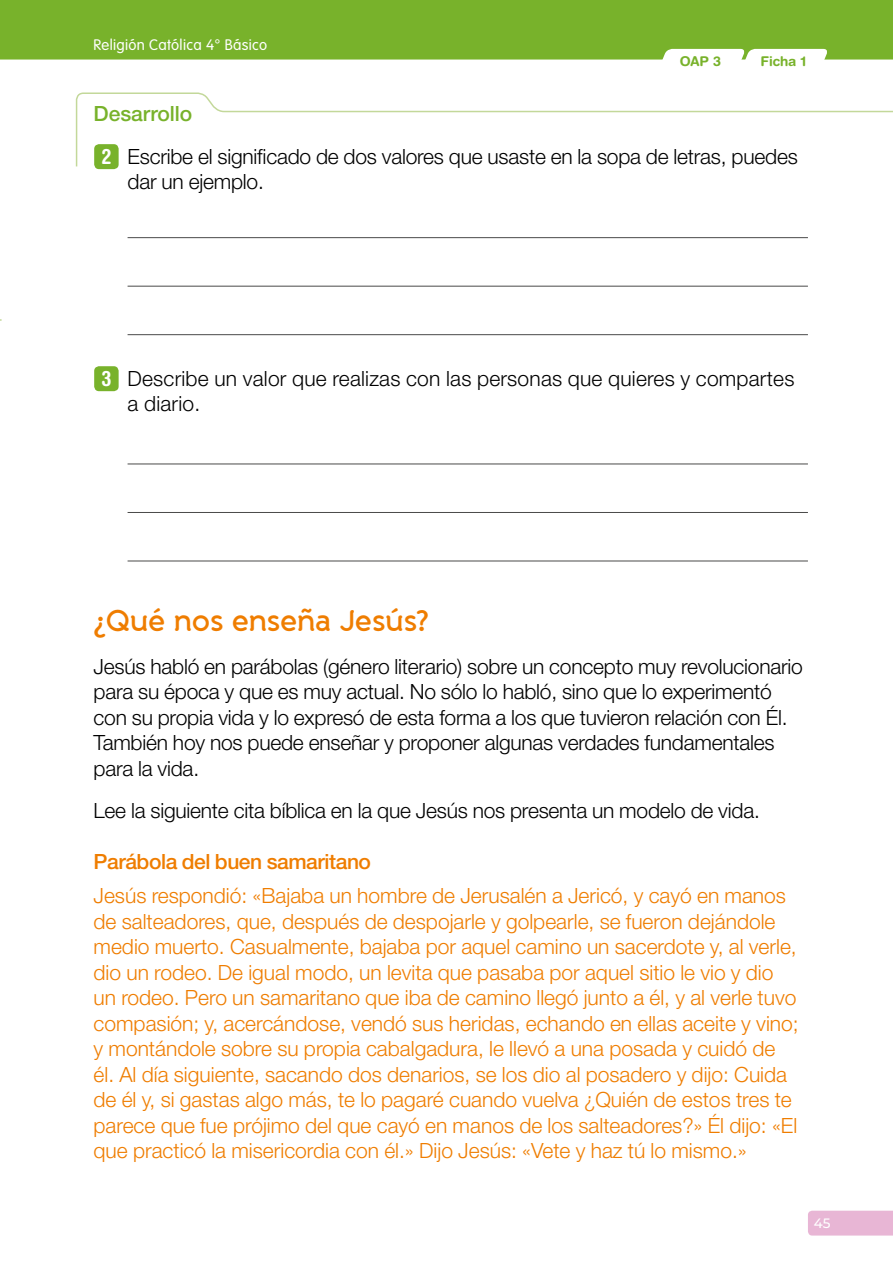
<style>
.page{position:relative;width:893px;height:1263px;background:#fff}
.page>*{position:absolute;margin:0;border:0;box-sizing:border-box;transform-origin:0 0}
.t1{font:600 30px "Banda";letter-spacing:-.02em;color:#ef7d00}
.t2{font:300 21px/25.5px "Helvetica Neue LT Std";color:#ef7d00}
.t3{font:300 21px/25.5px "Helvetica Neue LT Std";letter-spacing:-.01em;color:#000}
.t4{font:300 21px/25.5px "Helvetica Neue LT Std";letter-spacing:.01em;color:#000}
.t5{font:500 21px "Helvetica Neue LT Std";letter-spacing:-.02em;color:#ef7d00}
.t6{font:15px "VAG Rounded Cons Light";letter-spacing:.02em;color:#fff}
.t7{font:700 13.5px "Helvetica Rounded LT Std";color:#78b22b}
.t8{font:500 13.5px "Montserrat";color:#fff}
.s1{font-weight:500;color:#78b22b}
.s2{font-family:"Helvetica Rounded LT Std";font-weight:700;font-stretch:condensed;color:#fff}
</style>
<div class="page">
<div style="left:808px;top:1211px;width:85px;height:24px;background:#e8b6d5"></div>
<div style="left:0;top:0;width:893px;height:60px;background:#78b22b"></div>
<svg style="left:649px;top:49px;width:180px;height:11px"></svg>
<div style="left:94px;top:144px;width:25px;height:25px;background:#78b22b;border-radius:5px"></div>
<hr style="left:128px;top:237px;width:680px;height:1px;background:#4a4a49">
<hr style="left:128px;top:286px;width:680px;height:1px;background:#4a4a49">
<hr style="left:128px;top:334px;width:680px;height:1px;background:#4a4a49">
<div style="left:94px;top:366px;width:25px;height:25px;background:#78b22b;border-radius:5px"></div>
<hr style="left:128px;top:464px;width:680px;height:1px;background:#4a4a49">
<hr style="left:128px;top:512px;width:680px;height:1px;background:#4a4a49">
<hr style="left:128px;top:561px;width:680px;height:1px;background:#4a4a49">
<svg style="left:75px;top:92px;width:818px;height:76px"></svg>
<p class="t6" style="left:94px;top:36px;width:175px">Religión Católica 4° Básico</p>
<p class="t7" style="left:680px;top:53px;width:43px">OAP 3</p>
<p class="t7" style="left:760px;top:53px;width:47px">Ficha 1</p>
<p class="t3" style="left:101px;top:92px;width:698px;line-height:42.5px;text-indent:-8px"><span class="s1">Desarrollo<br></span><span class="s2">2</span> Escribe el significado de dos valores que usaste en la sopa de letras, puedes</p>
<p class="t3" style="left:128px;top:169px;width:138px">dar un ejemplo.</p>
<p class="t4" style="left:128px;top:365px;width:668px;text-indent:-26px"><span class="s2">3</span> Describe un valor que realizas con las personas que quieres y compartes a diario.</p>
<h1 class="t1" style="left:94px;top:602px;width:337px">¿Qué nos enseña Jesús?</h1>
<p class="t3" style="left:94px;top:653px;width:711px">Jesús habló en parábolas (género literario) sobre un concepto muy revolucionario para su época y que es muy actual. No sólo lo habló, sino que lo experimentó con su propia vida y lo expresó de esta forma a los que tuvieron relación con Él.<br>También hoy nos puede enseñar y proponer algunas verdades fundamentales para la vida.</p>
<p class="t3" style="left:94px;top:797px;width:668px">Lee la siguiente cita bíblica en la que Jesús nos presenta un modelo de vida.</p>
<p class="t5" style="left:94px;top:849px;width:279px">Parábola del buen samaritano</p>
<p class="t2" style="left:94px;top:882px;width:707px">Jesús respondió: «Bajaba un hombre de Jerusalén a Jericó, y cayó en manos de salteadores, que, después de despojarle y golpearle, se fueron dejándole medio muerto. Casualmente, bajaba por aquel camino un sacerdote y, al verle, dio un rodeo. De igual modo, un levita que pasaba por aquel sitio le vio y dio un rodeo. Pero un samaritano que iba de camino llegó junto a él, y al verle tuvo compasión; y, acercándose, vendó sus heridas, echando en ellas aceite y vino; y montándole sobre su propia cabalgadura, le llevó a una posada y cuidó de él. Al día siguiente, sacando dos denarios, se los dio al posadero y dijo: Cuida de él y, si gastas algo más, te lo pagaré cuando vuelva ¿Quién de estos tres te parece que fue prójimo del que cayó en manos de los salteadores?» Él dijo: «El que practicó la misericordia con él.» Dijo Jesús: «Vete y haz tú lo mismo.»</p>
<p class="t8" style="left:814px;top:1213px;width:18px">45</p>
</div>
